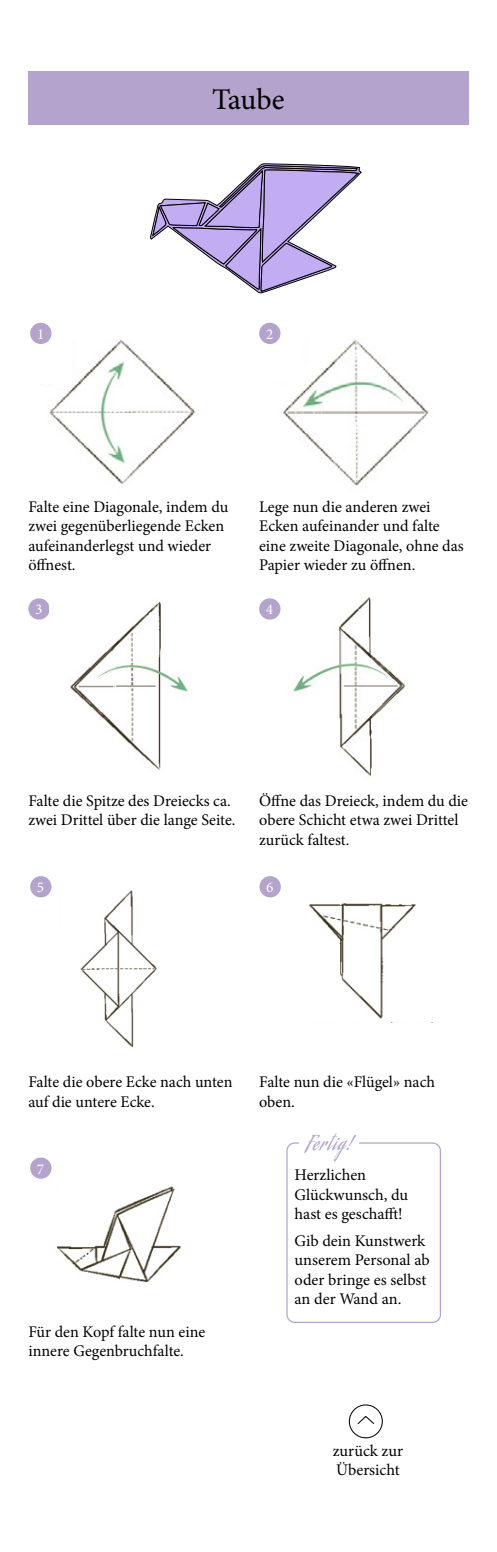
<style>
.page{position:relative;width:497px;height:1552px;background:#fff}
.page>*{position:absolute;margin:0;border:0;box-sizing:border-box;transform-origin:0 0}
.t1{font:30px "Minion Pro";letter-spacing:-.01em;color:#000}
.t2{font:20px "Aguafina Script";letter-spacing:.075em;color:#b3a3cd}
.t3{font:16.25px/19.5px "Minion Pro";color:#000}
.t4{font:15px "Minion Pro";color:#fff}
</style>
<div class="page">
<img style="left:293px;top:596px;width:112px;height:181px">
<div style="left:276px;top:592px;width:37px;height:56px;background:#fff"></div>
<img style="left:283px;top:339px;width:146px;height:147px">
<div style="left:268px;top:330px;width:34px;height:53px;background:#fff"></div>
<img style="left:41px;top:339px;width:155px;height:146px">
<div style="left:37px;top:330px;width:35px;height:54px;background:#fff"></div>
<div style="left:30px;top:323px;width:21px;height:21px;background:#b3a3cd;border-radius:50%"></div>
<div style="left:28px;top:71px;width:440px;height:54px;background:#b3a3cd"></div>
<svg style="left:150px;top:163px;width:211px;height:131px"></svg>
<div style="left:28px;top:598px;width:22px;height:22px;background:#b3a3cd;border-radius:50%"></div>
<div style="left:259px;top:323px;width:21px;height:21px;background:#b3a3cd;border-radius:50%"></div>
<div style="left:259px;top:598px;width:21px;height:22px;background:#b3a3cd;border-radius:50%"></div>
<div style="left:30px;top:876px;width:21px;height:21px;background:#b3a3cd;border-radius:50%"></div>
<div style="left:259px;top:876px;width:21px;height:21px;background:#b3a3cd;border-radius:50%"></div>
<div style="left:30px;top:1157px;width:21px;height:22px;background:#b3a3cd;border-radius:50%"></div>
<img style="left:70px;top:601px;width:118px;height:169px">
<div style="left:50px;top:586px;width:36px;height:62px;background:#fff"></div>
<img style="left:80px;top:890px;width:77px;height:158px">
<img style="left:309px;top:903px;width:107px;height:116px">
<img style="left:58px;top:1186px;width:123px;height:97px">
<div style="left:286px;top:1142px;width:154px;height:181px;border:1px solid #b3a3cd;border-radius:8px"></div>
<div style="left:299px;top:1131px;width:59px;height:29px;background:#fff"></div>
<svg style="left:348px;top:1404px;width:35px;height:35px"></svg>
<p class="t4" style="left:37px;top:324px;width:9px">1</p>
<h1 class="t1" style="left:212px;top:79px;width:74px">Taube</h1>
<p class="t4" style="left:266px;top:324px;width:9px">2</p>
<p class="t3" style="left:28px;top:497px;width:201px">Falte eine Diagonale, indem du zwei gegenüberliegende Ecken aufeinanderlegst und wieder öffnest.</p>
<p class="t3" style="left:259px;top:497px;width:206px">Lege nun die anderen zwei<br>Ecken aufeinander und falte eine zweite Diagonale, ohne das<br>Papier wieder zu öffnen.</p>
<p class="t4" style="left:35px;top:600px;width:8px">3</p>
<p class="t4" style="left:265px;top:600px;width:9px">4</p>
<p class="t3" style="left:28px;top:791px;width:208px">Falte die Spitze des Dreiecks ca. zwei Drittel über die lange Seite.</p>
<p class="t3" style="left:259px;top:791px;width:210px">Öffne das Dreieck, indem du die obere Schicht etwa zwei Drittel zurück faltest.</p>
<p class="t4" style="left:37px;top:877px;width:8px">5</p>
<p class="t4" style="left:266px;top:877px;width:9px">6</p>
<p class="t3" style="left:28px;top:1073px;width:205px">Falte die obere Ecke nach unten auf die untere Ecke.</p>
<p class="t3" style="left:259px;top:1073px;width:177px">Falte nun die «Flügel» nach oben.</p>
<p class="t4" style="left:37px;top:1159px;width:8px">7</p>
<p class="t3" style="left:28px;top:1322px;width:178px">Für den Kopf falte nun eine innere Gegenbruchfalte.</p>
<p class="t2" style="left:306px;top:1131px;width:47px">Fertig!</p>
<p class="t3" style="left:294px;top:1165px;width:115px">Herzlichen<br>Glückwunsch, du hast es geschafft!</p>
<p class="t3" style="left:294px;top:1231px;width:136px">Gib dein Kunstwerk unserem Personal ab oder bringe es selbst an der Wand an.</p>
<p class="t3" style="left:332px;top:1441px;width:72px">zurück zur<br>Übersicht</p>
</div>
